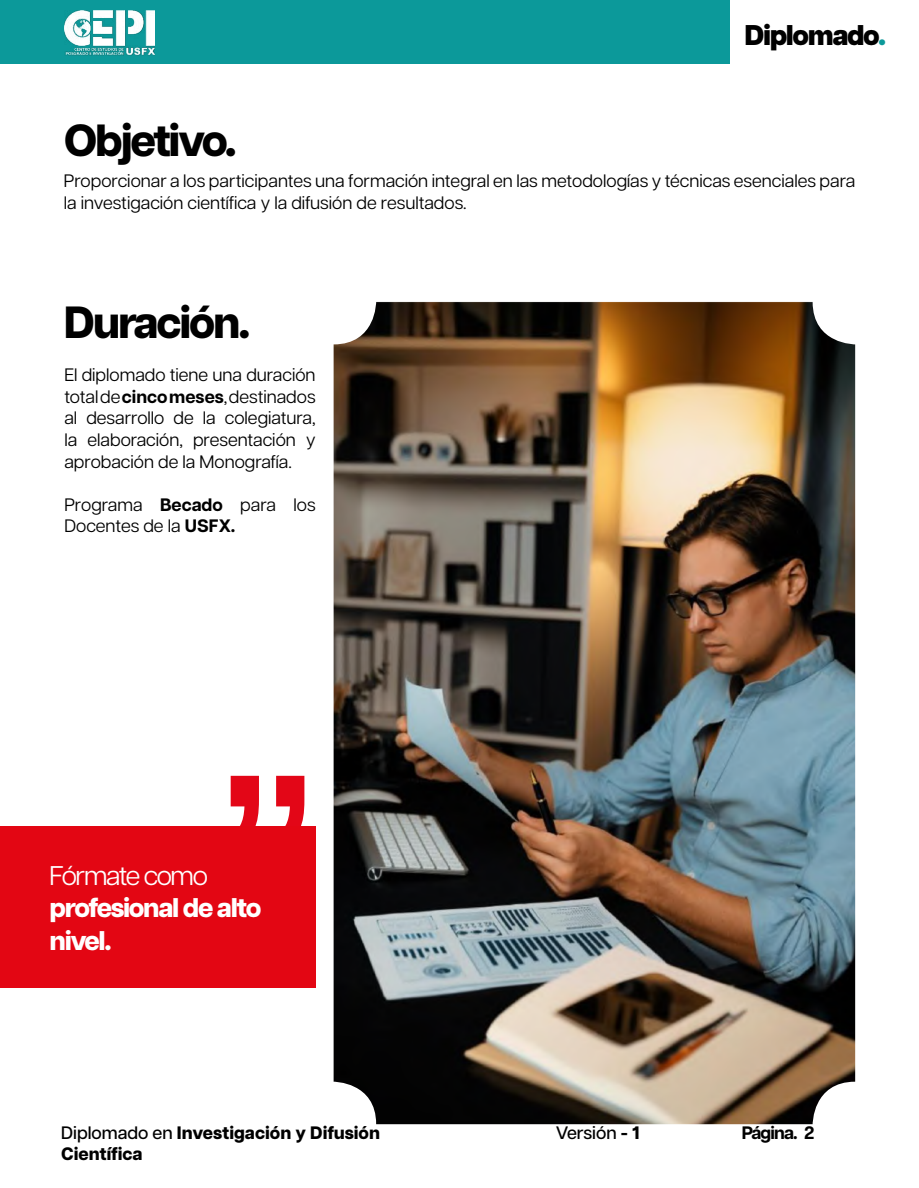
<style>
.page{position:relative;width:919px;height:1188px;background:#fff}
.page>*{position:absolute;margin:0;border:0;box-sizing:border-box;transform-origin:0 0}
.t1{font:300px "Arial";color:#e30617}
.t2{font:800 45px "Articulat CF";letter-spacing:-.05em;color:#000}
.t3{font:800 28.5px "Articulat CF";letter-spacing:-.05em;color:#000}
.t4{font:800 27px/32.4px "Articulat CF";letter-spacing:-.05em;color:#fff}
.t5{font:27px "Articulat CF";letter-spacing:-.05em;color:#fff}
.t6{font:18px/21.6px "Articulat CF";color:#000}
.t7{font:800 18px/21.6px "Articulat CF";color:#000}
.t8{font:500 18px "Articulat CF";color:#000}
.t9{font:700 18px "Articulat CF";letter-spacing:-.05em;color:#000}
.s1{color:#0c999a}
.s2{font-weight:700}
.s3{font-weight:500}
.s4{font-weight:800}
</style>
<div class="page">
<div style="left:0;top:0;width:729px;height:64px;background:#0c999a"></div>
<img style="left:65px;top:10px;width:90px;height:46px">
<img style="left:333px;top:302px;width:522px;height:822px">
<div style="left:0;top:826px;width:315px;height:162px;background:#e30613"></div>
<h2 class="t2" style="left:64px;top:114px;width:174px">Objetivo.</h2>
<h3 class="t3" style="left:744px;top:18px;width:143px">Diplomado<span class="s1">.</span></h3>
<p class="t6" style="left:64px;top:170px;width:792px">Proporcionar a los participantes una formación integral en las metodologías y técnicas esenciales para la investigación científica y la difusión de resultados.</p>
<h2 class="t2" style="left:64px;top:296px;width:188px">Duración.</h2>
<p class="t6" style="left:64px;top:364px;width:253px;text-align:justify">El diplomado tiene una duración total de <span class="s2">cinco meses</span>, destinados al desarrollo de la colegiatura, la elaboración, presentación y aprobación de la Monografía.</p>
<p class="t6" style="left:64px;top:494px;width:253px">Programa <span class="s2">Becado</span> para los<br>Docentes de la <span class="s2">USFX.</span></p>
<h1 class="t1" style="left:218px;top:681px;width:101px">”</h1>
<h3 class="t5" style="left:50px;top:860px;width:160px">Fórmate como</h3>
<h3 class="t4" style="left:50px;top:894px;width:213px">profesional de alto nivel.</h3>
<p class="t7" style="left:61px;top:1123px;width:320px"><span class="s3">Diplomado en</span> Investigación y Difusión<br>Científica</p>
<p class="t8" style="left:555px;top:1122px;width:86px">Versión <span class="s4">- 1</span></p>
<p class="t9" style="left:741px;top:1122px;width:74px">Página. 2</p>
</div>
